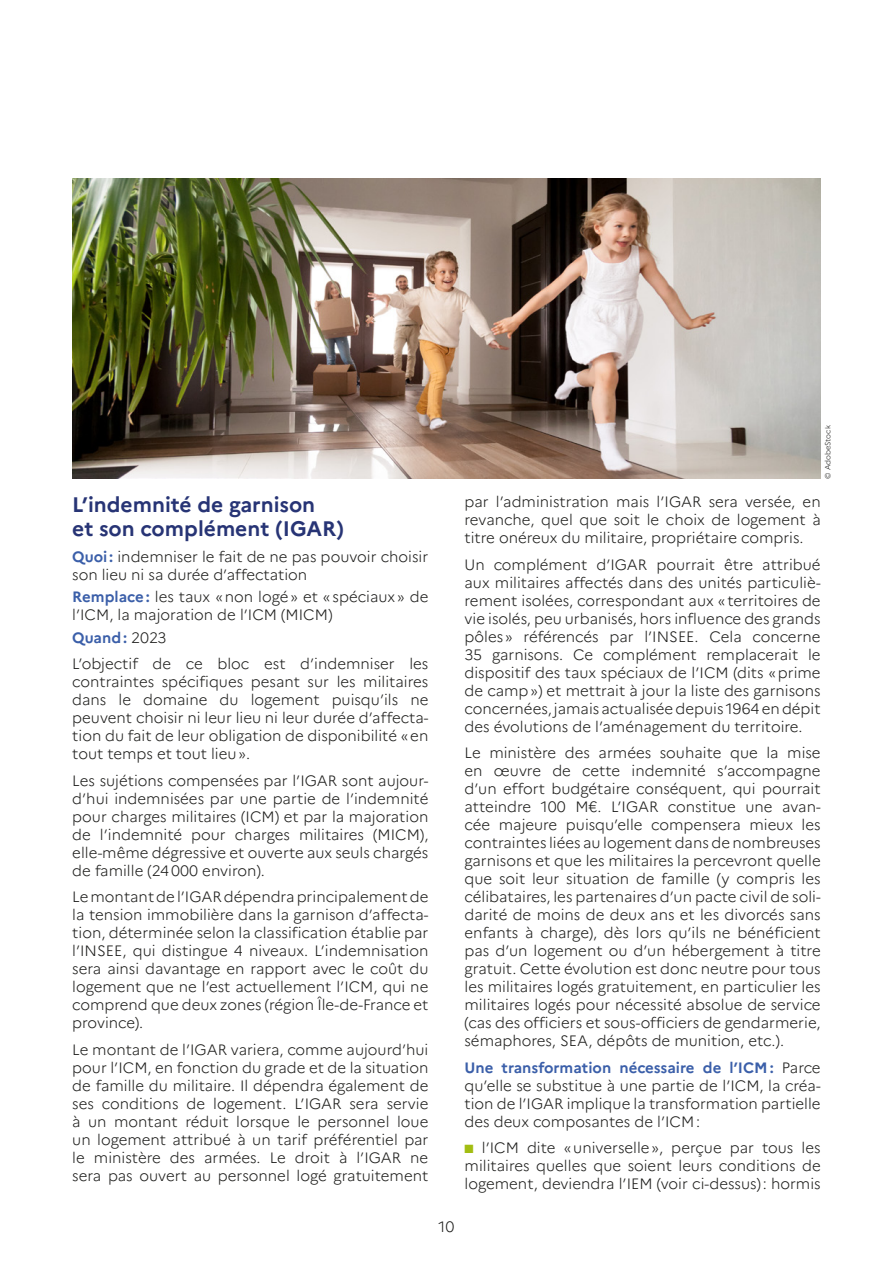
<style>
.page{position:relative;width:893px;height:1263px;background:#fff}
.page>*{position:absolute;margin:0;border:0;box-sizing:border-box;transform-origin:0 0}
.t1{font:700 21px/24px "Marianne";color:#273475}
.t2{font:300 15px/18px "Marianne";color:#1d1d1b;text-align:justify}
.t3{font:300 7.5px "Marianne";color:#1d1d1b}
.s1{font-weight:700;color:#3b5fa9}
.s2{color:#a2bd12}
</style>
<div class="page">
<img style="left:72px;top:179px;width:749px;height:300px">
<h1 class="t1" style="left:72px;top:492px;width:273px">L’indemnité de garnison<br>et son complément (IGAR)</h1>
<p class="t2" style="left:72px;top:548px;width:358px"><span class="s1">Quoi:</span> indemniser le fait de ne pas pouvoir choisir son lieu ni sa durée d’affectation</p>
<p class="t2" style="left:72px;top:588px;width:358px"><span class="s1">Remplace:</span> les taux «non logé» et «spéciaux» de l’ICM, la majoration de l’ICM (MICM)</p>
<p class="t2" style="left:72px;top:624px;width:358px;line-height:26.5px"><span class="s1">Quand:</span> 2023<br>L’objectif de ce bloc est d’indemniser les</p>
<p class="t2" style="left:72px;top:673px;width:358px">contraintes spécifiques pesant sur les militaires dans le domaine du logement puisqu’ils ne peuvent choisir ni leur lieu ni leur durée d’affecta&shy;tion du fait de leur obligation de disponibilité «en tout temps et tout lieu».</p>
<p class="t2" style="left:72px;top:771px;width:358px">Les sujétions compensées par l’IGAR sont aujour&shy;d’hui indemnisées par une partie de l’indemnité pour charges militaires (ICM) et par la majoration de l’indemnité pour charges militaires (MICM), elle-même dégressive et ouverte aux seuls chargés de famille (24000 environ).</p>
<p class="t2" style="left:72px;top:888px;width:358px">Le montant de l’IGAR dépendra principalement de la tension immobilière dans la garnison d’affecta&shy;tion, déterminée selon la classification établie par l’INSEE, qui distingue 4 niveaux. L’indemnisation sera ainsi davantage en rapport avec le coût du logement que ne l’est actuellement l’ICM, qui ne comprend que deux zones (région Île-de-France et province).</p>
<p class="t2" style="left:72px;top:1040px;width:358px">Le montant de l’IGAR variera, comme aujourd’hui pour l’ICM, en fonction du grade et de la situation de famille du militaire. Il dépendra également de ses conditions de logement. L’IGAR sera servie à un montant réduit lorsque le personnel loue un logement attribué à un tarif préférentiel par le ministère des armées. Le droit à l’IGAR ne sera pas ouvert au personnel logé gratuitement</p>
<p class="t3" style="left:823px;top:479px;width:55px;rotate:-90deg">© AdobeStock</p>
<p class="t2" style="left:465px;top:493px;width:358px">par l’administration mais l’IGAR sera versée, en revanche, quel que soit le choix de logement à titre onéreux du militaire, propriétaire compris.</p>
<p class="t2" style="left:465px;top:555px;width:358px">Un complément d’IGAR pourrait être attribué aux militaires affectés dans des unités particuliè&shy;rement isolées, correspondant aux «territoires de vie isolés, peu urbanisés, hors influence des grands pôles» référencés par l’INSEE. Cela concerne 35 garnisons. Ce complément remplacerait le dispositif des taux spéciaux de l’ICM (dits «prime de camp») et mettrait à jour la liste des garnisons concernées, jamais actualisée depuis 1964 en dépit des évolutions de l’aménagement du territoire.</p>
<p class="t2" style="left:465px;top:744px;width:358px">Le ministère des armées souhaite que la mise en œuvre de cette indemnité s’accompagne d’un effort budgétaire conséquent, qui pourrait atteindre 100 M€. L’IGAR constitue une avan&shy;cée majeure puisqu’elle compensera mieux les contraintes liées au logement dans de nombreuses garnisons et que les militaires la percevront quelle que soit leur situation de famille (y compris les célibataires, les partenaires d’un pacte civil de soli&shy;darité de moins de deux ans et les divorcés sans enfants à charge), dès lors qu’ils ne bénéficient pas d’un logement ou d’un hébergement à titre gratuit. Cette évolution est donc neutre pour tous les militaires logés gratuitement, en particulier les militaires logés pour nécessité absolue de service (cas des officiers et sous-officiers de gendarmerie, sémaphores, SEA, dépôts de munition, etc.).</p>
<p class="t2" style="left:465px;top:1058px;width:358px"><span class="s1">Une transformation nécessaire de l’ICM:</span> Parce qu’elle se substitue à une partie de l’ICM, la créa&shy;tion de l’IGAR implique la transformation partielle des deux composantes de l’ICM:</p>
<p class="t2" style="left:465px;top:1139px;width:358px"><span class="s2">■</span> l’ICM dite «universelle», perçue par tous les militaires quelles que soient leurs conditions de logement, deviendra l’IEM (voir ci-dessus): hormis</p>
<p class="t2" style="left:438px;top:1218px;width:17px">10</p>
</div>
